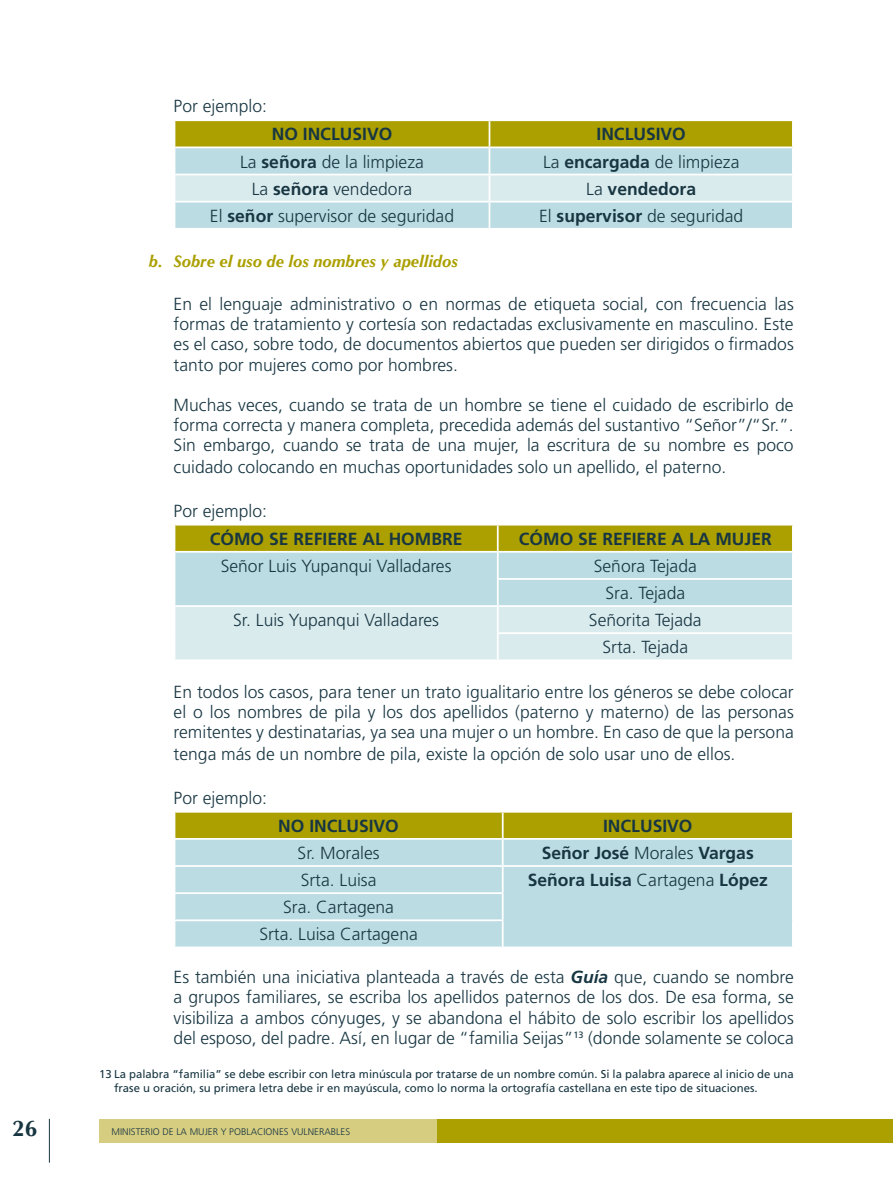
<style>
.page{position:relative;width:893px;height:1191px;background:#fff}
.page>*{position:absolute;margin:0;border:0;box-sizing:border-box;transform-origin:0 0}
.t1{font:700 22.75px "CG Omega";color:#183642}
.t2{font:300 17.5px/20.1px "Frutiger LT Std";color:#183642;text-align:justify}
.t3{font:700 17.5px "Frutiger LT Std";color:#183642}
.t4{font:italic 700 16.62px "CG Omega";color:#aba000}
.t5{font:11.38px/13.7px "Frutiger LT Std";color:#183642}
.t6{font:300 9.62px "Frutiger LT Std";color:#183642}
.s1{font-weight:700}
.s2{font-weight:300}
.s3{font-weight:700;font-style:italic}
</style>
<div class="page">
<hr style="left:49px;top:1118px;width:1px;height:44px;background:#183642">
<div style="left:401px;top:1119px;width:492px;height:24px;background:#aba000"></div>
<div style="left:99px;top:1119px;width:338px;height:24px;background:#d6cd81"></div>
<svg style="left:174px;top:120px;width:619px;height:108px;background:#c3d3b2"></svg>
<hr style="left:792px;top:202px;width:2px;height:26px;background:#fff">
<svg style="left:174px;top:524px;width:619px;height:135px;background:#c7d7bd"></svg>
<hr style="left:498px;top:605px;width:296px;height:2px;background:#fff">
<hr style="left:497px;top:607px;width:2px;height:25px;background:#fff">
<hr style="left:792px;top:607px;width:2px;height:25px;background:#fff">
<hr style="left:497px;top:632px;width:297px;height:2px;background:#fff">
<hr style="left:497px;top:634px;width:2px;height:25px;background:#fff">
<hr style="left:792px;top:634px;width:2px;height:25px;background:#fff">
<svg style="left:174px;top:811px;width:619px;height:135px;background:#bcd2ba"></svg>
<hr style="left:502px;top:921px;width:2px;height:25px;background:#fff">
<p class="t2" style="left:174px;top:96px;width:95px">Por ejemplo:</p>
<p class="t3" style="left:272px;top:124px;width:41px">NO INCLUSI</p>
<p class="t3" style="left:367px;top:124px;width:25px">VO</p>
<p class="t3" style="left:596px;top:124px;width:10px">INCLUSI</p>
<p class="t3" style="left:661px;top:124px;width:25px">VO</p>
<p class="t2" style="left:240px;top:152px;width:185px">La <span class="s1">señora</span> de la limpieza</p>
<p class="t2" style="left:543px;top:152px;width:198px">La <span class="s1">encargada</span> de limpieza</p>
<p class="t2" style="left:252px;top:179px;width:162px">La <span class="s1">señora</span> vendedora</p>
<p class="t3" style="left:586px;top:178px;width:111px"><span class="s2">La</span> vendedora</p>
<p class="t2" style="left:210px;top:206px;width:246px">El <span class="s1">señor</span> supervisor de seguridad</p>
<p class="t2" style="left:539px;top:206px;width:206px">El <span class="s1">supervisor</span> de seguridad</p>
<p class="t4" style="left:149px;top:252px;width:310px">b. Sobre el uso de los nombres y apellidos</p>
<p class="t2" style="left:174px;top:294px;width:622px">En el lenguaje administrativo o en normas de etiqueta social, con frecuencia las formas de tratamiento y cortesía son redactadas exclusivamente en masculino. Este es el caso, sobre todo, de documentos abiertos que pueden ser dirigidos o firmados tanto por mujeres como por hombres.</p>
<p class="t2" style="left:174px;top:395px;width:622px">Muchas veces, cuando se trata de un hombre se tiene el cuidado de escribirlo de forma correcta y manera completa, precedida además del sustantivo “Señor”/“Sr.”.<br>Sin embargo, cuando se trata de una mujer, la escritura de su nombre es poco</p>
<p class="t2" style="left:174px;top:457px;width:554px">cuidado colocando en muchas oportunidades solo un apellido, el paterno.</p>
<p class="t2" style="left:174px;top:501px;width:95px">Por ejemplo:</p>
<p class="t3" style="left:210px;top:528px;width:122px">CÓMO SE REFIERE</p>
<p class="t3" style="left:362px;top:528px;width:80px">AL HOMBRE</p>
<p class="t3" style="left:519px;top:528px;width:122px">CÓMO SE REFIERE</p>
<p class="t3" style="left:672px;top:528px;width:71px">A LA MUJER</p>
<p class="t2" style="left:221px;top:556px;width:232px">Señor Luis Yupanqui Valladares</p>
<p class="t2" style="left:594px;top:552px;width:105px;line-height:27.1px;text-align:center">Señora Tejada<br>Sra. Tejada</p>
<p class="t2" style="left:233px;top:610px;width:207px">Sr. Luis Yupanqui Valladares</p>
<p class="t2" style="left:589px;top:607px;width:114px;line-height:27.1px;text-align:center">Señorita Tejada<br>Srta. Tejada</p>
<p class="t2" style="left:174px;top:682px;width:622px">En todos los casos, para tener un trato igualitario entre los géneros se debe colocar el o los nombres de pila y los dos apellidos (paterno y materno) de las personas remitentes y destinatarias, ya sea una mujer o un hombre. En caso de que la persona</p>
<p class="t2" style="left:174px;top:744px;width:563px">tenga más de un nombre de pila, existe la opción de solo usar uno de ellos.</p>
<p class="t2" style="left:174px;top:788px;width:95px">Por ejemplo:</p>
<p class="t3" style="left:278px;top:815px;width:41px">NO INCLUSI</p>
<p class="t3" style="left:374px;top:815px;width:25px">VO</p>
<p class="t3" style="left:603px;top:815px;width:10px">INCLUSI</p>
<p class="t3" style="left:667px;top:815px;width:25px">VO</p>
<p class="t2" style="left:298px;top:843px;width:84px">Sr. Morales</p>
<p class="t3" style="left:542px;top:842px;width:213px">Señor José <span class="s2">Morales</span> Vargas</p>
<p class="t2" style="left:301px;top:870px;width:77px">Srta. Luisa</p>
<p class="t3" style="left:528px;top:869px;width:242px">Señora Luisa <span class="s2">Cartagena</span> López</p>
<p class="t2" style="left:259px;top:894px;width:160px;line-height:27.1px;text-align:center">Sra. Cartagena<br>Srta. Luisa Cartagena</p>
<p class="t2" style="left:174px;top:967px;width:622px">Es también una iniciativa planteada a través de esta <span class="s3">Guía</span> que, cuando se nombre a grupos familiares, se escriba los apellidos paternos de los dos. De esa forma, se visibiliza a ambos cónyuges, y se abandona el hábito de solo escribir los apellidos del esposo, del padre. Así, en lugar de “familia Seijas”<sup>13</sup> (donde solamente se coloca</p>
<p class="t5" style="left:114px;top:1067px;width:681px;text-indent:-15px">13 La palabra “familia” se debe escribir con letra minúscula por tratarse de un nombre común. Si la palabra aparece al inicio de una frase u oración, su primera letra debe ir en mayúscula, como lo norma la ortografía castellana en este tipo de situaciones.</p>
<h1 class="t1" style="left:12px;top:1114px;width:27px">26</h1>
<p class="t6" style="left:112px;top:1126px;width:240px">MINISTERIO DE LA MUJER Y POBLACIONES VULNERABLES</p>
</div>
